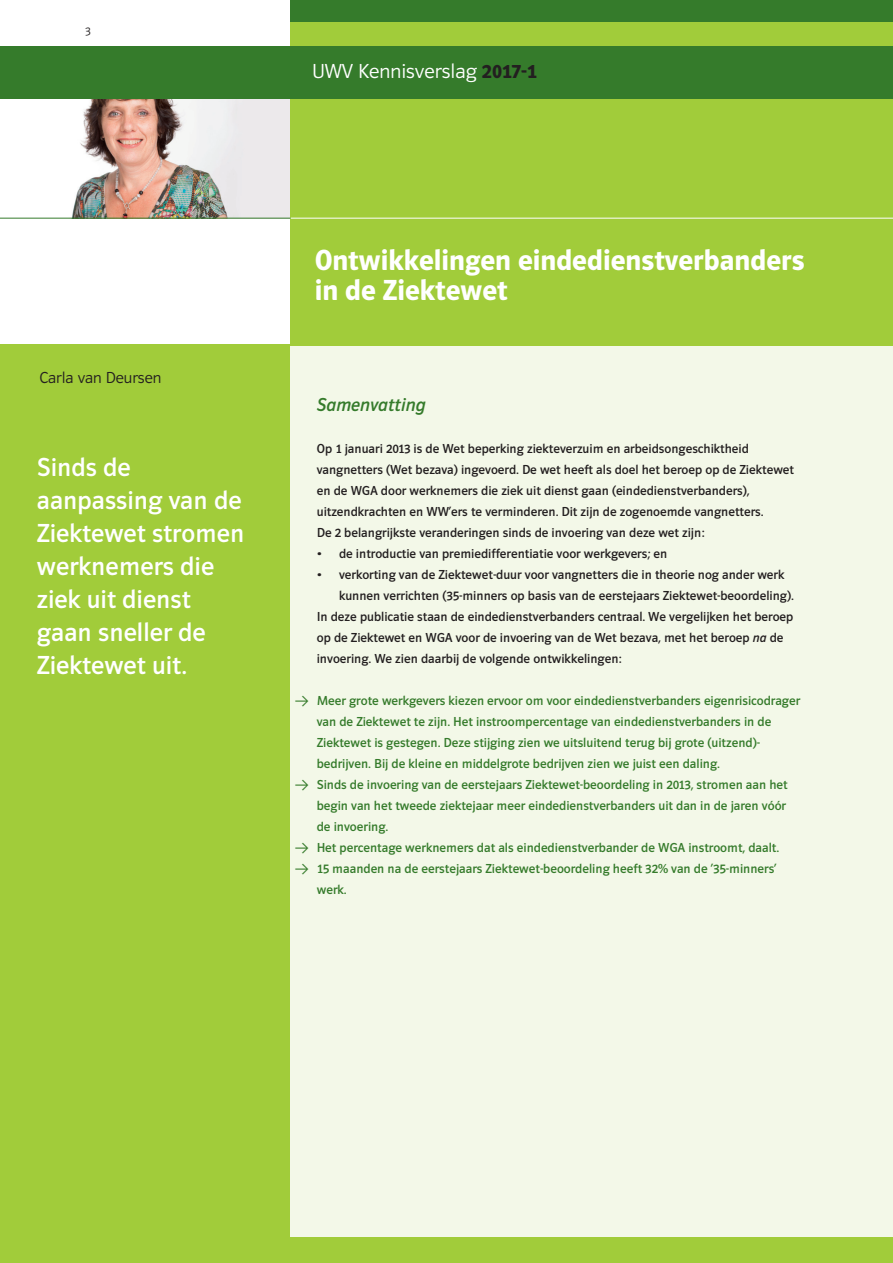
<style>
.page{position:relative;width:893px;height:1263px;background:#fff}
.page>*{position:absolute;margin:0;border:0;box-sizing:border-box;transform-origin:0 0}
.t1{font:700 30px "UWV Sans";color:#fff}
.t2{font:27px/33px "UWV Sans";color:#fff}
.t3{font:300 21px "UWV Sans 2010";color:#fff}
.tussenkopje_1{font:italic 19.5px "UWV Sans";color:#357b2b}
.t4{font:300 16.5px "UWV Sans 2010";color:#231f20}
.tussenkopje_1-2{font:13.5px/21px "UWV Sans 2010";color:#231f20}
.tussenkopje_1-3{font:13.5px/21px "UWV Sans 2010";color:#357b2b}
.t5{font:300 12px "UWV Sans 2010";color:#231f20}
.s1{font-family:"UWV Sans";font-weight:700;color:#231f20}
.s2{font-family:"UWV Sans";font-style:italic}
.s3{font-family:"The Sans Expert"}
</style>
<div class="page">
<div style="left:291px;top:0;width:602px;height:47px;background:#a1cc3a"></div>
<div style="left:291px;top:0;width:602px;height:21px;background:#357b2b"></div>
<div style="left:0;top:344px;width:302px;height:919px;background:#a1cc3a"></div>
<img style="left:37px;top:98px;width:254px;height:120px">
<div style="left:291px;top:98px;width:602px;height:1151px;background:#f3f8e8"></div>
<div style="left:291px;top:98px;width:602px;height:248px;background:#a1cc3a"></div>
<div style="left:0;top:46px;width:893px;height:52px;background:#357b2b"></div>
<hr style="left:0;top:218px;width:291px;height:1px;background:#357b2b">
<div style="left:261px;top:1238px;width:632px;height:25px;background:#a1cc3a"></div>
<hr style="left:291px;top:218px;width:602px;height:1px;background:#fff">
<p class="t5" style="left:85px;top:25px;width:7px">3</p>
<p class="t3" style="left:312px;top:61px;width:226px">UWV Kennisverslag <span class="s1">2017-1</span></p>
<p class="t4" style="left:39px;top:369px;width:124px">Carla van Deursen</p>
<p class="t2" style="left:37px;top:450px;width:209px">Sinds de aanpassing van de<br>Ziektewet stromen werknemers die ziek uit dienst gaan sneller de<br>Ziektewet uit.</p>
<p class="t1" style="left:315px;top:244px;width:492px">Ontwikkelingen eindedienstverbanders</p>
<p class="t1" style="left:315px;top:274px;width:195px">in de Ziektewet</p>
<p class="tussenkopje_1" style="left:317px;top:394px;width:110px">Samenvatting</p>
<p class="tussenkopje_1-2" style="left:317px;top:438px;width:479px">Op 1 januari 2013 is de Wet beperking ziekteverzuim en arbeidsongeschiktheid vangnetters (Wet bezava) ingevoerd. De wet heeft als doel het beroep op de Ziektewet en de WGA door werknemers die ziek uit dienst gaan (eindedienstverbanders), uitzendkrachten en WW’ers te verminderen. Dit zijn de zogenoemde vangnetters.<br>De 2 belangrijkste veranderingen sinds de invoering van deze wet zijn:</p>
<p class="tussenkopje_1-2" style="left:317px;top:543px;width:352px">• de introductie van premiedifferentiatie voor werkgevers; en</p>
<p class="tussenkopje_1-2" style="left:339px;top:564px;width:456px;text-indent:-22px">• verkorting van de Ziektewet-duur voor vangnetters die in theorie nog ander werk kunnen verrichten (35-minners op basis van de eerstejaars Ziektewet-beoordeling).</p>
<p class="tussenkopje_1-2" style="left:317px;top:606px;width:478px">In deze publicatie staan de eindedienstverbanders centraal. We vergelijken het beroep op de Ziektewet en WGA voor de invoering van de Wet bezava, met het beroep <span class="s2">na</span> de invoering. We zien daarbij de volgende ontwikkelingen:</p>
<p class="tussenkopje_1-3" style="left:317px;top:690px;width:485px;text-indent:-21px"><span class="s3">Y</span> Meer grote werkgevers kiezen ervoor om voor eindedienstverbanders eigenrisicodrager van de Ziektewet te zijn. Het instroompercentage van eindedienstverbanders in de Ziektewet is gestegen. Deze stijging zien we uitsluitend terug bij grote (uitzend)- bedrijven. Bij de kleine en middelgrote bedrijven zien we juist een daling.</p>
<p class="tussenkopje_1-3" style="left:317px;top:774px;width:472px;text-indent:-21px"><span class="s3">Y</span> Sinds de invoering van de eerstejaars Ziektewet-beoordeling in 2013, stromen aan het begin van het tweede ziektejaar meer eindedienstverbanders uit dan in de jaren vóór de invoering.</p>
<p class="tussenkopje_1-3" style="left:296px;top:837px;width:485px"><span class="s3">Y</span> Het percentage werknemers dat als eindedienstverbander de WGA instroomt, daalt.</p>
<p class="tussenkopje_1-3" style="left:317px;top:858px;width:461px;text-indent:-21px"><span class="s3">Y</span> 15 maanden na de eerstejaars Ziektewet-beoordeling heeft 32% van de ’35-minners’ werk.</p>
</div>
